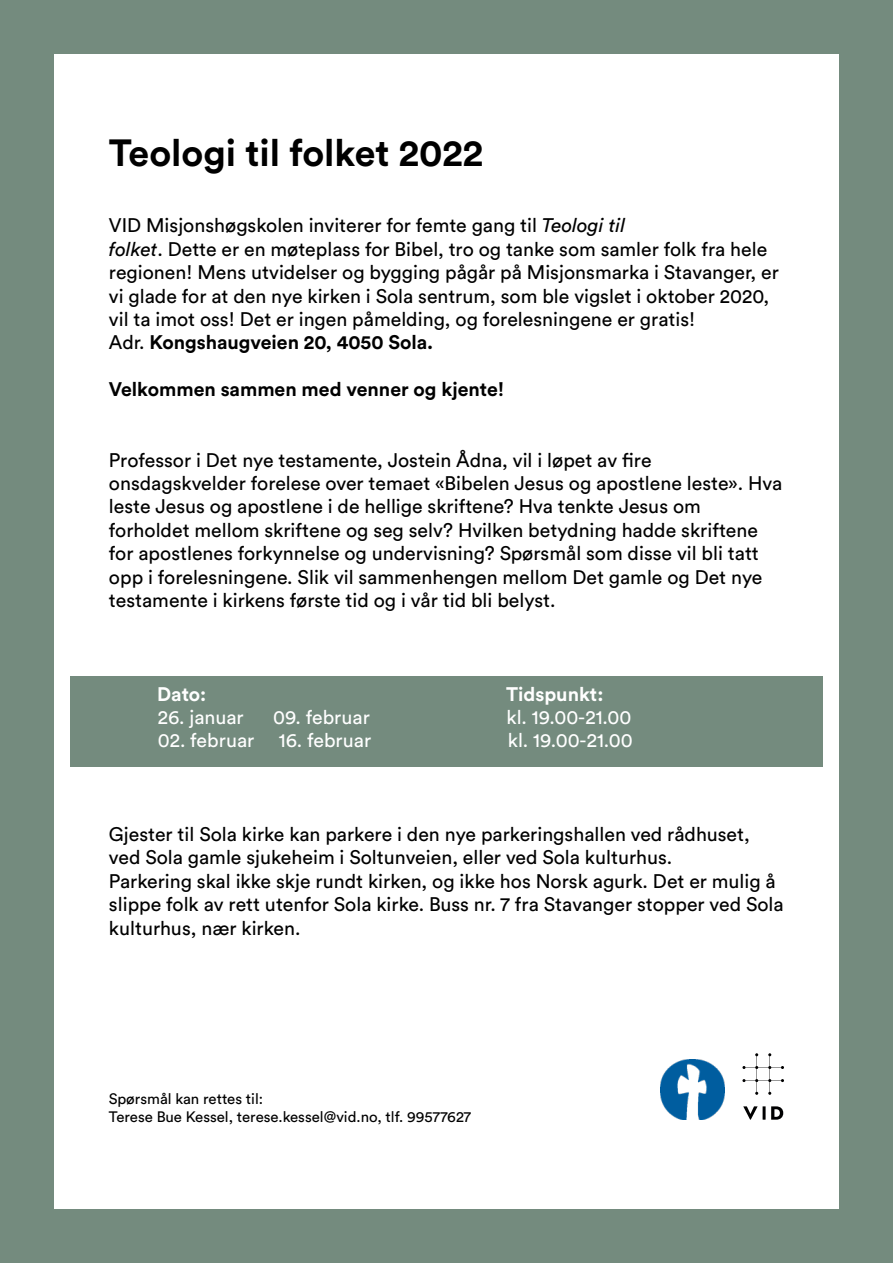
<style>
.page{position:relative;width:893px;height:1263px;background:#748b7e}
.page>*{position:absolute;margin:0;border:0;box-sizing:border-box;transform-origin:0 0}
.t1{font:700 37.5px "Circular Std";color:#000}
.t2{font:19.5px/23.4px "Circular Std";color:#000}
.t3{font:19.5px "Circular Std";color:#fff}
.t4{font:700 19.5px "Circular Std";color:#000}
.t5{font:700 19.5px "Circular Std";color:#fff}
.t6{font:15px "Circular Std";color:#000}
.s1{font-style:italic}
.s2{font-weight:400}
</style>
<div class="page">
<div style="left:54px;top:54px;width:785px;height:1155px;background:#fff"></div>
<svg style="left:742px;top:1053px;width:42px;height:67px"></svg>
<img style="left:660px;top:1059px;width:64px;height:61px">
<div style="left:70px;top:676px;width:752px;height:90px;background:#748b7e"></div>
<p class="t1" style="left:109px;top:128px;width:376px">Teologi til folket 2022</p>
<p class="t2" style="left:109px;top:214px;width:518px">VID Misjonshøgskolen inviterer for femte gang til <span class="s1">Teologi til</span></p>
<p class="t2" style="left:109px;top:237px;width:671px"><span class="s1">folket</span>. Dette er en møteplass for Bibel, tro og tanke som samler folk fra hele regionen! Mens utvidelser og bygging pågår på Misjonsmarka i Stavanger, er vi glade for at den nye kirken i Sola sentrum, som ble vigslet i oktober 2020, vil ta imot oss! Det er ingen påmelding, og forelesningene er gratis!</p>
<p class="t4" style="left:109px;top:330px;width:326px"><span class="s2">Adr.</span> Kongshaugveien 20, 4050 Sola.</p>
<p class="t4" style="left:109px;top:377px;width:397px">Velkommen sammen med venner og kjente!</p>
<p class="t2" style="left:109px;top:448px;width:544px">Professor i Det nye testamente, Jostein Ådna, vil i løpet av fire</p>
<p class="t2" style="left:109px;top:471px;width:675px">onsdagskvelder forelese over temaet «Bibelen Jesus og apostlene leste». Hva leste Jesus og apostlene i de hellige skriftene? Hva tenkte Jesus om</p>
<p class="t2" style="left:109px;top:518px;width:655px">forholdet mellom skriftene og seg selv? Hvilken betydning hadde skriftene for apostlenes forkynnelse og undervisning? Spørsmål som disse vil bli tatt opp i forelesningene. Slik vil sammenhengen mellom Det gamle og Det nye testamente i kirkens første tid og i vår tid bli belyst.</p>
<p class="t5" style="left:157px;top:681px;width:51px">Dato:</p>
<p class="t5" style="left:506px;top:681px;width:99px">Tidspunkt:</p>
<p class="t3" style="left:158px;top:705px;width:88px">26. januar</p>
<p class="t3" style="left:273px;top:705px;width:98px">09. februar</p>
<p class="t3" style="left:506px;top:705px;width:126px">kl. 19.00-21.00</p>
<p class="t3" style="left:158px;top:729px;width:215px">02. februar 16. februar</p>
<p class="t3" style="left:508px;top:729px;width:126px">kl. 19.00-21.00</p>
<p class="t2" style="left:109px;top:822px;width:642px">Gjester til Sola kirke kan parkere i den nye parkeringshallen ved rådhuset, ved Sola gamle sjukeheim i Soltunveien, eller ved Sola kulturhus.</p>
<p class="t2" style="left:109px;top:869px;width:676px">Parkering skal ikke skje rundt kirken, og ikke hos Norsk agurk. Det er mulig å slippe folk av rett utenfor Sola kirke. Buss nr. 7 fra Stavanger stopper ved Sola kulturhus, nær kirken.</p>
<p class="t6" style="left:109px;top:1089px;width:156px">Spørsmål kan rettes til:</p>
<p class="t6" style="left:109px;top:1107px;width:364px">Terese Bue Kessel, terese.kessel@vid.no, tlf. 99577627</p>
</div>
